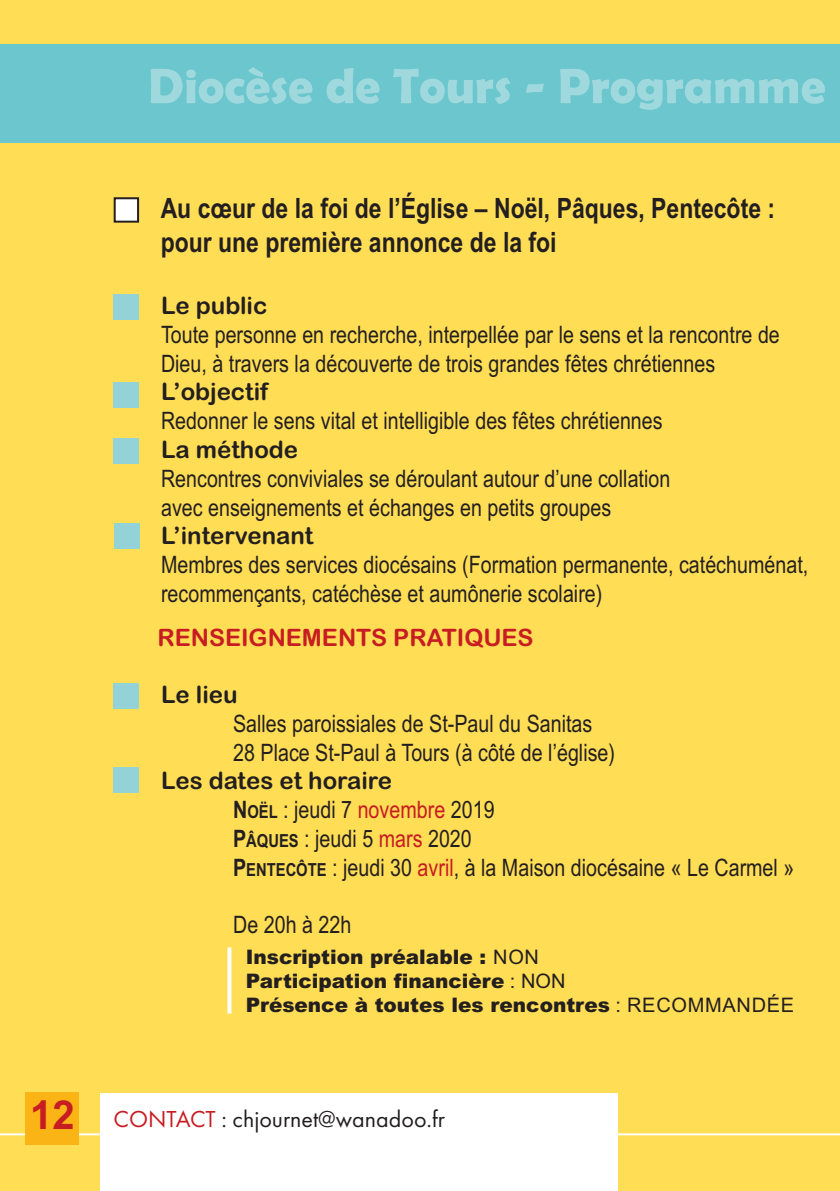
<style>
.page{position:relative;width:840px;height:1191px;background:#fff}
.page>*{position:absolute;margin:0;border:0;box-sizing:border-box;transform-origin:0 0}
.t1{font:700 50px "Berlin Sans FB Demi";color:rgb(255 255 255/.35)}
.t2{font:700 40px "Arial";color:#c71c22}
.t3{font:700 28px/33.6px "Arial Narrow";color:#231f20}
.t4{font:24px/28.8px "Arial Narrow";color:#231f20}
.t5{font:24px "Arial Rounded MT Bold";color:#231f20}
.t6{font:24px "Futura PT";color:#231f20}
.t7{font:24px "Arial Rounded MT Bold";color:#c71c22}
.t8{font:900 20px/24px "Arial";color:#231f20}
.s1{font-weight:700}
.s2{font-weight:700;font-size:18px}
.s3{color:#c71c22}
.s4{font-weight:400}
</style>
<div class="page">
<div style="left:0;top:0;width:839px;height:1191px;background:#ffdd54"></div>
<hr style="left:0;top:1133px;width:839px;height:2px;background:#fff">
<div style="left:0;top:44px;width:839px;height:98px;background:#6cc6cd"></div>
<div style="left:26px;top:1092px;width:53px;height:53px;background:#fbb416"></div>
<div style="left:101px;top:1093px;width:516px;height:98px;background:#fff"></div>
<div style="left:116px;top:199px;width:21px;height:22px;background:#fff"></div>
<div style="left:114px;top:197px;width:25px;height:26px;border:2px solid #231f20"></div>
<div style="left:114px;top:294px;width:25px;height:26px;background:#93d2d7"></div>
<div style="left:114px;top:438px;width:25px;height:26px;background:#93d2d7"></div>
<div style="left:113px;top:683px;width:26px;height:25px;background:#93d2d7"></div>
<div style="left:114px;top:382px;width:25px;height:25px;background:#93d2d7"></div>
<div style="left:114px;top:767px;width:25px;height:26px;background:#93d2d7"></div>
<div style="left:115px;top:523px;width:25px;height:25px;background:#93d2d7"></div>
<svg style="left:227px;top:947px;width:4px;height:66px"></svg>
<h2 class="t2" style="left:30px;top:1092px;width:46px">12</h2>
<h1 class="t1" style="left:148px;top:57px;width:678px">Diocèse de Tours - Programme</h1>
<p class="t3" style="left:161px;top:192px;width:615px">Au cœur de la foi de l’Église – Noël, Pâques, Pentecôte : pour une première annonce de la foi</p>
<p class="t5" style="left:161px;top:292px;width:108px">Le public</p>
<p class="t4" style="left:161px;top:320px;width:620px">Toute personne en recherche, interpellée par le sens et la rencontre de<br>Dieu, à travers la découverte de trois grandes fêtes chrétiennes</p>
<p class="t5" style="left:161px;top:378px;width:109px">L’objectif</p>
<p class="t4" style="left:161px;top:406px;width:503px">Redonner le sens vital et intelligible des fêtes chrétiennes</p>
<p class="t5" style="left:161px;top:436px;width:138px">La méthode</p>
<p class="t4" style="left:161px;top:464px;width:510px">Rencontres conviviales se déroulant autour d’une collation avec enseignements et échanges en petits groupes</p>
<p class="t5" style="left:161px;top:522px;width:154px">L’intervenant</p>
<p class="t4" style="left:161px;top:550px;width:648px">Membres des services diocésains (Formation permanente, catéchuménat, recommençants, catéchèse et aumônerie scolaire)</p>
<p class="t7" style="left:157px;top:623px;width:377px">RENSEIGNEMENTS PRATIQUES</p>
<p class="t5" style="left:161px;top:680px;width:78px">Le lieu</p>
<p class="t4" style="left:233px;top:709px;width:383px">Salles paroissiales de St-Paul du Sanitas<br>28 Place St-Paul à Tours (à côté de l’église)</p>
<p class="t5" style="left:161px;top:767px;width:232px">Les dates et horaire</p>
<p class="t4" style="left:233px;top:795px;width:562px"><span class="s1">N</span><span class="s2">OËL</span> : jeudi 7 <span class="s3">novembre</span> 2019<br><span class="s1">P</span><span class="s2">ÂQUES</span> : jeudi 5 <span class="s3">mars</span> 2020<br><span class="s1">P</span><span class="s2">ENTECÔTE</span> : jeudi 30 <span class="s3">avril</span>, à la Maison diocésaine « Le Carmel »</p>
<p class="t4" style="left:233px;top:910px;width:120px">De 20h à 22h</p>
<p class="t8" style="left:245px;top:945px;width:550px">Inscription préalable : <span class="s4">NON<br></span>Participation financière <span class="s4">: NON<br></span>Présence à toutes les rencontres <span class="s4">: RECOmmANdéE</span></p>
<p class="t6" style="left:113px;top:1109px;width:333px"><span class="s3">CONTACT</span> : chjournet@wanadoo.fr</p>
</div>
